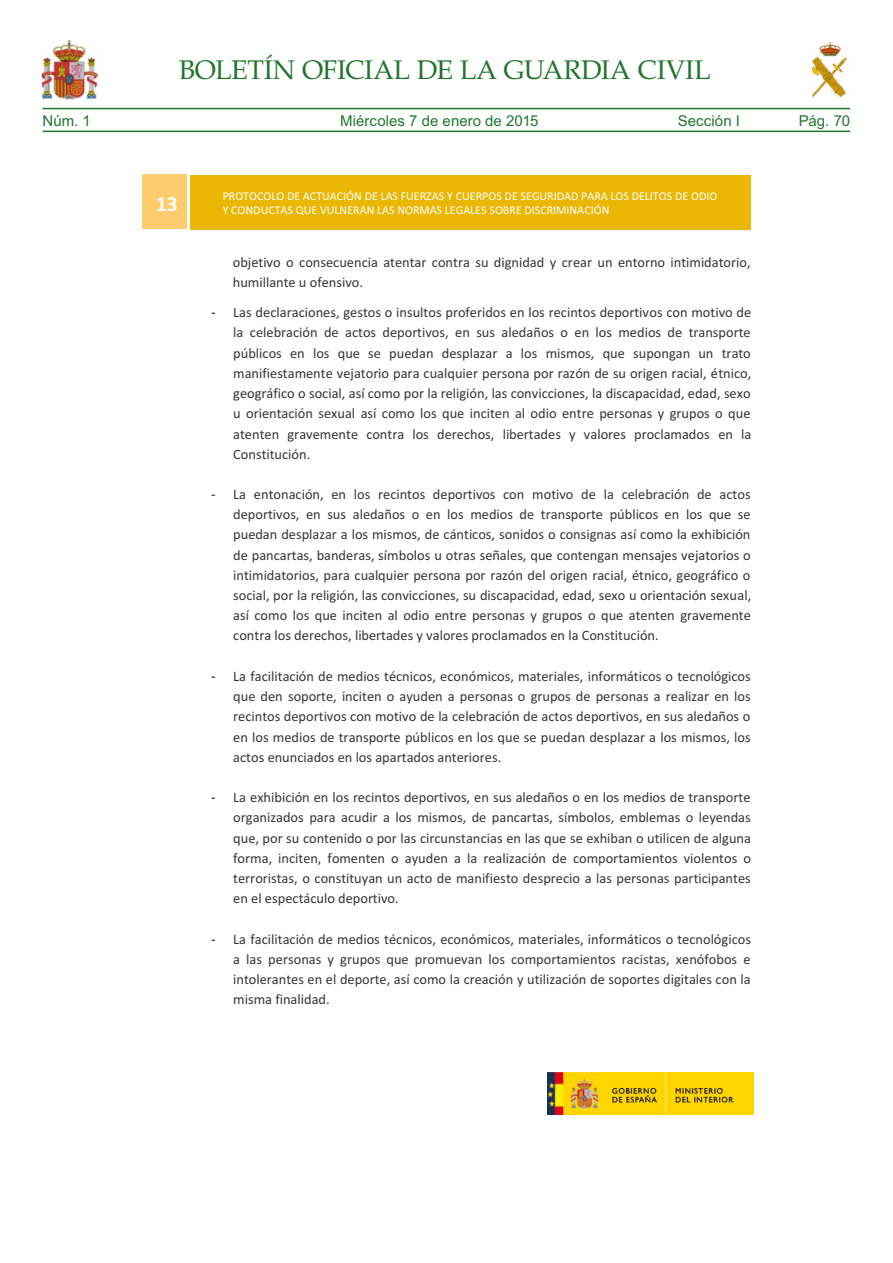
<style>
.page{position:relative;width:893px;height:1263px;background:#fff}
.page>*{position:absolute;margin:0;border:0;box-sizing:border-box;transform-origin:0 0}
.t1{font:27px "Book Antiqua";letter-spacing:-.01em;color:#21752f}
.t2{font:700 21.6px "Calibri";color:#fff}
.t3{font:15px "Arial";color:#21752f}
.t4{font:14.4px/20.2px "Calibri";color:#373535;text-align:justify}
.t5{font:12px/14.5px "Calibri";color:#fff}
.s1{font-family:"Arial Narrow"}
</style>
<div class="page">
<img style="left:43px;top:41px;width:55px;height:59px">
<img style="left:811px;top:43px;width:37px;height:55px">
<hr style="left:43px;top:108px;width:807px;height:1px;background:#21752f">
<hr style="left:43px;top:131px;width:807px;height:1px;background:#21752f">
<div style="left:190px;top:175px;width:561px;height:54px;background:#eab704"></div>
<div style="left:142px;top:174px;width:44px;height:55px;background:#fdcc6d"></div>
<img style="left:548px;top:1073px;width:205px;height:42px">
<h1 class="t1" style="left:179px;top:54px;width:533px">BOLETÍN OFICIAL DE LA GUARDIA CIVIL</h1>
<p class="t3" style="left:43px;top:116px;width:50px">Núm. 1</p>
<p class="t3" style="left:340px;top:116px;width:200px">Miércoles 7 de enero de 2015</p>
<p class="t3" style="left:678px;top:116px;width:64px">Sección I</p>
<p class="t3" style="left:799px;top:116px;width:53px">Pág. 70</p>
<h2 class="t2" style="left:156px;top:196px;width:23px">13</h2>
<p class="t5" style="left:223px;top:190px;width:496px">PROTOCOLO DE ACTUACIÓN DE LAS FUERZAS Y CUERPOS DE SEGURIDAD PARA LOS DELITOS DE ODIO<br>Y CONDUCTAS QUE VULNERAN LAS NORMAS LEGALES SOBRE DISCRIMINACIÓN</p>
<p class="t4" style="left:233px;top:253px;width:519px">objetivo o consecuencia atentar contra su dignidad y crear un entorno intimidatorio, humillante u ofensivo.</p>
<p class="t4" style="left:233px;top:303px;width:520px;text-indent:-22px"><span class="s1">-</span> Las declaraciones, gestos o insultos proferidos en los recintos deportivos con motivo de la celebración de actos deportivos, en sus aledaños o en los medios de transporte públicos en los que se puedan desplazar a los mismos, que supongan un trato manifiestamente vejatorio para cualquier persona por razón de su origen racial, étnico, geográfico o social, así como por la religión, las convicciones, la discapacidad, edad, sexo u orientación sexual así como los que inciten al odio entre personas y grupos o que atenten gravemente contra los derechos, libertades y valores proclamados en la Constitución.</p>
<p class="t4" style="left:233px;top:485px;width:520px;text-indent:-22px"><span class="s1">-</span> La entonación, en los recintos deportivos con motivo de la celebración de actos deportivos, en sus aledaños o en los medios de transporte públicos en los que se puedan desplazar a los mismos, de cánticos, sonidos o consignas así como la exhibición de pancartas, banderas, símbolos u otras señales, que contengan mensajes vejatorios o intimidatorios, para cualquier persona por razón del origen racial, étnico, geográfico o social, por la religión, las convicciones, su discapacidad, edad, sexo u orientación sexual, así como los que inciten al odio entre personas y grupos o que atenten gravemente contra los derechos, libertades y valores proclamados en la Constitución.</p>
<p class="t4" style="left:233px;top:667px;width:519px;text-indent:-22px"><span class="s1">-</span> La facilitación de medios técnicos, económicos, materiales, informáticos o tecnológicos que den soporte, inciten o ayuden a personas o grupos de personas a realizar en los recintos deportivos con motivo de la celebración de actos deportivos, en sus aledaños o en los medios de transporte públicos en los que se puedan desplazar a los mismos, los actos enunciados en los apartados anteriores.</p>
<p class="t4" style="left:233px;top:788px;width:519px;text-indent:-22px"><span class="s1">-</span> La exhibición en los recintos deportivos, en sus aledaños o en los medios de transporte organizados para acudir a los mismos, de pancartas, símbolos, emblemas o leyendas que, por su contenido o por las circunstancias en las que se exhiban o utilicen de alguna forma, inciten, fomenten o ayuden a la realización de comportamientos violentos o terroristas, o constituyan un acto de manifiesto desprecio a las personas participantes en el espectáculo deportivo.</p>
<p class="t4" style="left:233px;top:930px;width:519px;text-indent:-22px"><span class="s1">-</span> La facilitación de medios técnicos, económicos, materiales, informáticos o tecnológicos a las personas y grupos que promuevan los comportamientos racistas, xenófobos e intolerantes en el deporte, así como la creación y utilización de soportes digitales con la misma finalidad.</p>
</div>
